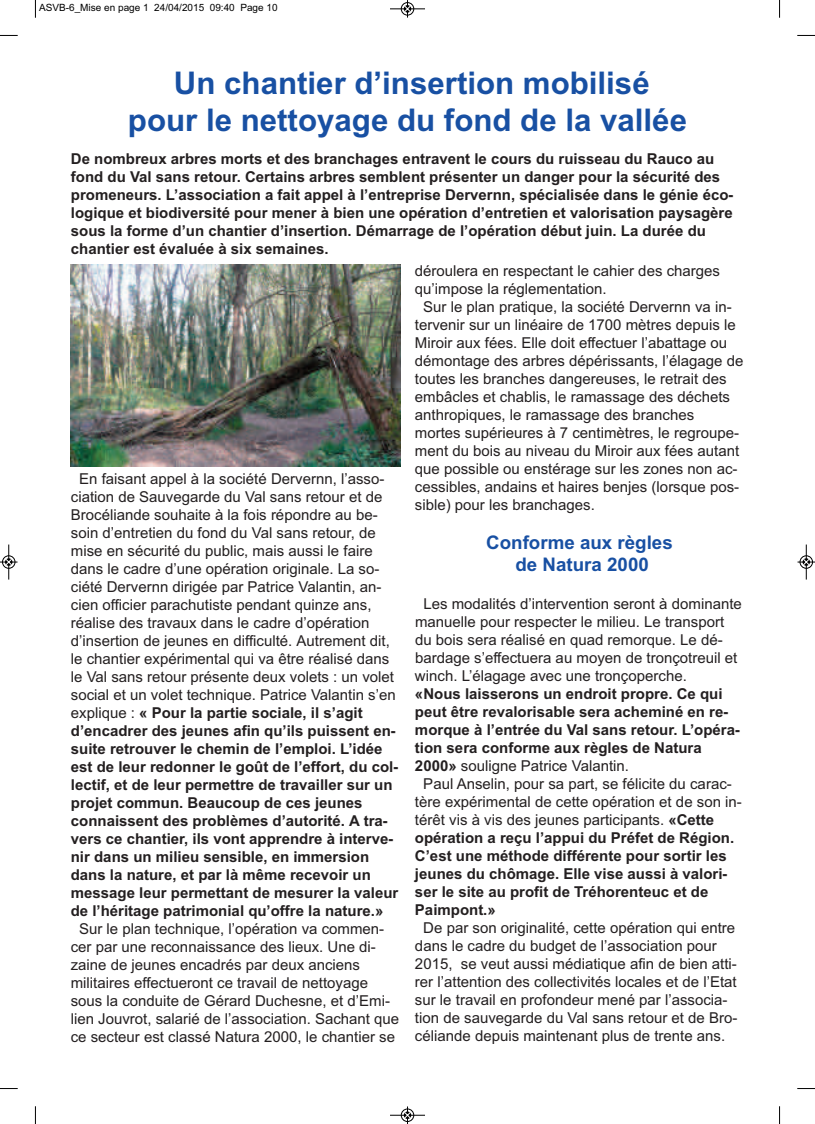
<style>
.page{position:relative;width:815px;height:1124px;background:#fff}
.page>*{position:absolute;margin:0;border:0;box-sizing:border-box;transform-origin:0 0}
.t1{font:700 31.25px/37.5px "Arial";color:#1850a3;text-align:center}
.t2{font:700 18.75px/22.5px "Arial";color:#1850a3;text-align:center}
.t3{font:15px/18px "Arial";color:#231f20}
.t4{font:700 15px/18px "Arial";color:#231f20}
.t5{font:10px "Arial";color:#000}
.s1{font-weight:700}
</style>
<div class="page">
<img style="left:71px;top:264px;width:329px;height:202px">
<svg style="left:35px;top:0;width:1px;height:18px"></svg>
<svg style="left:0;top:35px;width:18px;height:1px"></svg>
<svg style="left:779px;top:0;width:1px;height:18px"></svg>
<svg style="left:797px;top:35px;width:18px;height:1px"></svg>
<svg style="left:35px;top:1106px;width:1px;height:17px"></svg>
<svg style="left:0;top:1088px;width:18px;height:1px"></svg>
<svg style="left:779px;top:1106px;width:1px;height:17px"></svg>
<svg style="left:797px;top:1088px;width:18px;height:1px"></svg>
<div style="left:401px;top:2px;width:13px;height:14px;border:1px solid #fff;border-radius:50%"></div>
<hr style="left:390px;top:9px;width:35px;height:1px;background:#000">
<div style="left:401px;top:2px;width:13px;height:13px;border:1px solid #000;border-radius:50%"></div>
<svg style="left:404px;top:0;width:7px;height:18px"></svg>
<hr style="left:390px;top:1114px;width:35px;height:1px;background:#000">
<div style="left:401px;top:1108px;width:13px;height:13px;border:1px solid #000;border-radius:50%"></div>
<svg style="left:404px;top:1106px;width:7px;height:17px"></svg>
<hr style="left:9px;top:544px;width:1px;height:35px;background:#000">
<div style="left:2px;top:555px;width:13px;height:13px;border:1px solid #000;border-radius:50%"></div>
<svg style="left:0;top:558px;width:18px;height:7px"></svg>
<hr style="left:806px;top:544px;width:1px;height:35px;background:#000">
<div style="left:800px;top:555px;width:13px;height:13px;border:1px solid #000;border-radius:50%"></div>
<svg style="left:798px;top:558px;width:17px;height:7px"></svg>
<p class="t5" style="left:39px;top:1px;width:240px">ASVB-6_Mise en page 1 24/04/2015 09:40 Page 10</p>
<h1 class="t1" style="left:128px;top:65px;width:561px">Un chantier d’insertion mobilisé<br>pour le nettoyage du fond de la vallée</h1>
<p class="t4" style="left:71px;top:150px;width:664px">De nombreux arbres morts et des branchages entravent le cours du ruisseau du Rauco au fond du Val sans retour. Certains arbres semblent présenter un danger pour la sécurité des promeneurs. L’association a fait appel à l’entreprise Dervernn, spécialisée dans le génie éco&shy;logique et biodiversité pour mener à bien une opération d’entretien et valorisation paysagère sous la forme d’un chantier d’insertion. Démarrage de l’opération début juin. La durée du chantier est évaluée à six semaines.</p>
<p class="t3" style="left:71px;top:469px;width:329px;text-indent:8px">En faisant appel à la société Dervernn, l’asso&shy;ciation de Sauvegarde du Val sans retour et de Brocéliande souhaite à la fois répondre au be&shy;soin d’entretien du fond du Val sans retour, de mise en sécurité du public, mais aussi le faire dans le cadre d’une opération originale. La so&shy;ciété Dervernn dirigée par Patrice Valantin, an&shy;cien officier parachutiste pendant quinze ans, réalise des travaux dans le cadre d’opération d’insertion de jeunes en difficulté. Autrement dit, le chantier expérimental qui va être réalisé dans le Val sans retour présente deux volets : un volet social et un volet technique. Patrice Valantin s’en explique : <span class="s1">« Pour la partie sociale, il s’agit d’encadrer des jeunes afin qu’ils puissent en&shy;suite retrouver le chemin de l’emploi. L’idée est de leur redonner le goût de l’effort, du col&shy;lectif, et de leur permettre de travailler sur un projet commun. Beaucoup de ces jeunes connaissent des problèmes d’autorité. A tra&shy;vers ce chantier, ils vont apprendre à interve&shy;nir dans un milieu sensible, en immersion dans la nature, et par là même recevoir un message leur permettant de mesurer la valeur de l’héritage patrimonial qu’offre la nature.»</span></p>
<p class="t3" style="left:71px;top:919px;width:330px;text-indent:8px">Sur le plan technique, l’opération va commen&shy;cer par une reconnaissance des lieux. Une di&shy;zaine de jeunes encadrés par deux anciens militaires effectueront ce travail de nettoyage sous la conduite de Gérard Duchesne, et d’Emi&shy;lien Jouvrot, salarié de l’association. Sachant que ce secteur est classé Natura 2000, le chantier se</p>
<p class="t3" style="left:415px;top:262px;width:307px">déroulera en respectant le cahier des charges</p>
<p class="t3" style="left:415px;top:280px;width:193px">qu’impose la réglementation.</p>
<p class="t3" style="left:423px;top:298px;width:310px">Sur le plan pratique, la société Dervernn va in-</p>
<p class="t3" style="left:415px;top:316px;width:323px">tervenir sur un linéaire de 1700 mètres depuis le</p>
<p class="t3" style="left:415px;top:334px;width:314px">Miroir aux fées. Elle doit effectuer l’abattage ou</p>
<p class="t3" style="left:415px;top:352px;width:330px">démontage des arbres dépérissants, l’élagage de</p>
<p class="t3" style="left:415px;top:370px;width:313px">toutes les branches dangereuses, le retrait des</p>
<p class="t3" style="left:415px;top:388px;width:317px">embâcles et chablis, le ramassage des déchets</p>
<p class="t3" style="left:415px;top:406px;width:281px">anthropiques, le ramassage des branches</p>
<p class="t3" style="left:415px;top:424px;width:326px">mortes supérieures à 7 centimètres, le regroupe-</p>
<p class="t3" style="left:415px;top:442px;width:326px">ment du bois au niveau du Miroir aux fées autant</p>
<p class="t3" style="left:415px;top:460px;width:324px">que possible ou enstérage sur les zones non ac-</p>
<p class="t3" style="left:415px;top:478px;width:326px">cessibles, andains et haires benjes (lorsque pos-</p>
<p class="t3" style="left:415px;top:496px;width:182px">sible) pour les branchages.</p>
<p class="t2" style="left:486px;top:531px;width:188px">Conforme aux règles de Natura 2000</p>
<p class="t3" style="left:415px;top:595px;width:328px;text-indent:8px">Les modalités d’intervention seront à dominante manuelle pour respecter le milieu. Le transport du bois sera réalisé en quad remorque. Le dé&shy;bardage s’effectuera au moyen de tronçotreuil et winch. L’élagage avec une tronçoperche.</p>
<p class="t4" style="left:415px;top:685px;width:309px">«Nous laisserons un endroit propre. Ce qui</p>
<p class="t4" style="left:415px;top:703px;width:315px">peut être revalorisable sera acheminé en re-</p>
<p class="t4" style="left:415px;top:721px;width:327px">morque à l’entrée du Val sans retour. L’opéra-</p>
<p class="t4" style="left:415px;top:739px;width:288px">tion sera conforme aux règles de Natura</p>
<p class="t3" style="left:415px;top:757px;width:216px"><span class="s1">2000»</span> souligne Patrice Valantin.</p>
<p class="t3" style="left:423px;top:775px;width:310px">Paul Anselin, pour sa part, se félicite du carac-</p>
<p class="t3" style="left:415px;top:793px;width:328px">tère expérimental de cette opération et de son in-</p>
<p class="t3" style="left:415px;top:811px;width:301px">térêt vis à vis des jeunes participants. <span class="s1">«Cette</span></p>
<p class="t4" style="left:415px;top:829px;width:321px">opération a reçu l’appui du Préfet de Région.</p>
<p class="t4" style="left:415px;top:847px;width:313px">C’est une méthode différente pour sortir les</p>
<p class="t4" style="left:415px;top:865px;width:314px">jeunes du chômage. Elle vise aussi à valori-</p>
<p class="t4" style="left:415px;top:883px;width:295px">ser le site au profit de Tréhorenteuc et de</p>
<p class="t4" style="left:415px;top:901px;width:82px">Paimpont.»</p>
<p class="t3" style="left:415px;top:919px;width:324px;text-indent:8px">De par son originalité, cette opération qui entre dans le cadre du budget de l’association pour 2015, se veut aussi médiatique afin de bien atti&shy;rer l’attention des collectivités locales et de l’Etat sur le travail en profondeur mené par l’associa&shy;tion de sauvegarde du Val sans retour et de Bro&shy;céliande depuis maintenant plus de trente ans.</p>
</div>
